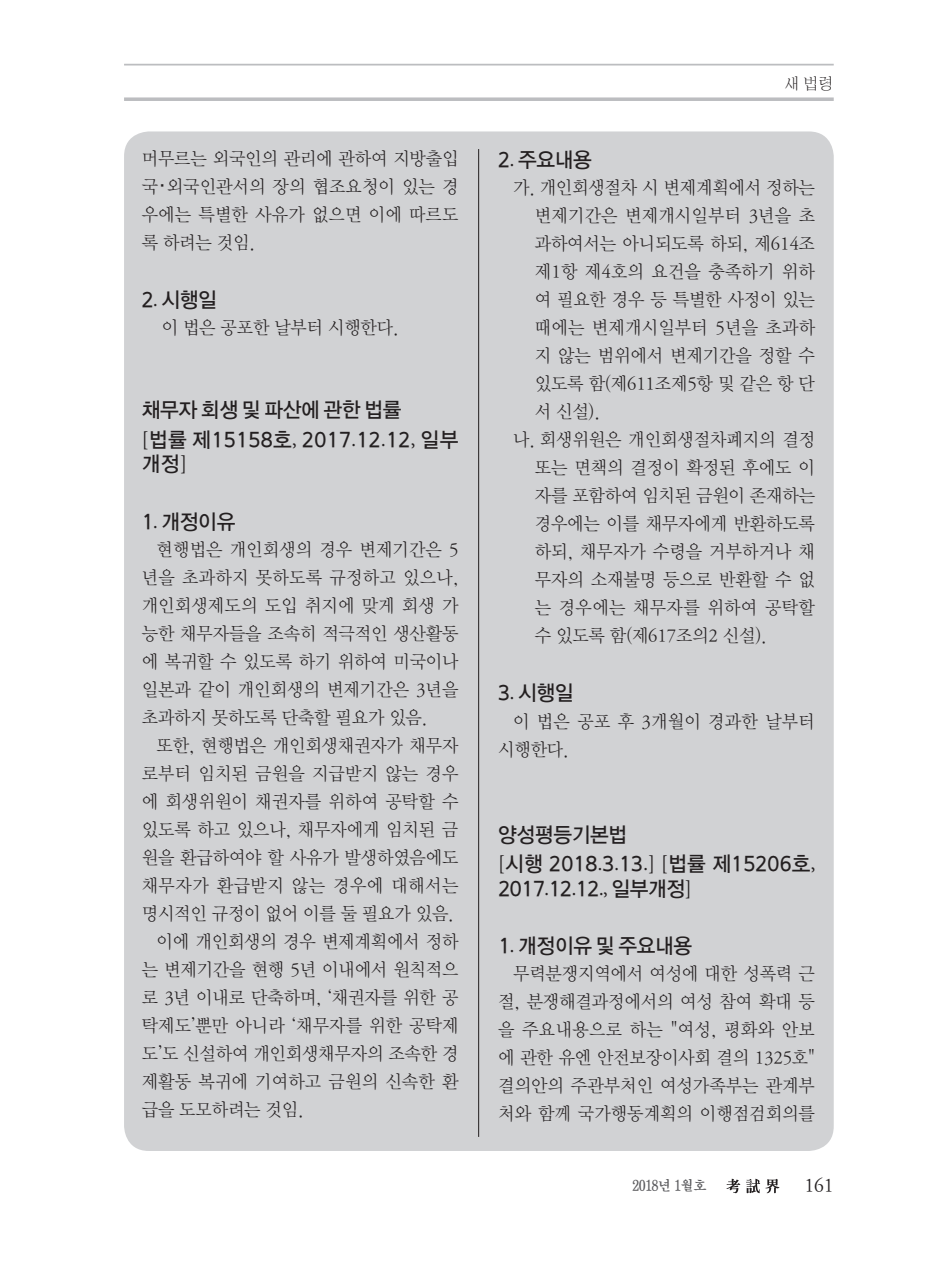
<style>
.page{position:relative;width:933px;height:1275px;background:#fff}
.page>*{position:absolute;margin:0;border:0;box-sizing:border-box;transform-origin:0 0}
.t1{font:21px "DX Ngo Std 30";letter-spacing:-.02em;color:#231f20;scale:.95 1}
.t2{font:21px/29.4px "DX Ngo Std 30";letter-spacing:.02em;color:#231f20;scale:.95 1}
.t3{font:21px/29.4px "DX Ngo Std 30";letter-spacing:.01em;color:#231f20;scale:.95 1}
.t4{font:19.25px "DX Nmu Std 30";color:#231f20;scale:.95 1}
.t5{font:18.38px/28px "DX Nmu Std 20";letter-spacing:-.005em;color:#231f20;text-align:justify;scale:.95 1}
.t6{font:18.38px "DX Nmu Std 20";letter-spacing:.03em;color:#231f20;scale:.95 1}
.t7{font:18.38px "DX Nmu Std 20";letter-spacing:.02em;color:#231f20;scale:.95 1}
.t8{font:15.75px "DX Shnm Std";color:#231f20;scale:.95 1}
.t9{font:14px "D Xmu Std 40";letter-spacing:-.05em;color:#5a5a5d;scale:.95 1}
.s1{font-family:"DX Mgo Std B"}
.s2{font-family:"Minion Pro"}
</style>
<div class="page">
<svg style="left:124px;top:97px;width:709px;height:4px;background:#c4c4c7"></svg>
<hr style="left:124px;top:64px;width:709px;height:2px;background:#bcbdc0">
<svg style="left:726px;top:1179px;width:14px;height:14px"></svg>
<svg style="left:746px;top:1179px;width:33px;height:14px"></svg>
<div style="left:124px;top:131px;width:709px;height:1020px;background:#d1d2d4;border-radius:25px"></div>
<hr style="left:478px;top:149px;width:1px;height:988px;background:#231f20">
<p class="t5" style="left:142px;top:145px;width:335px">머무르는 외국인의 관리에 관하여 지방출입 국<span class="s1">·</span>외국인관서의 장의 협조요청이 있는 경 우에는 특별한 사유가 없으면 이에 따르도 록 하려는 것임.</p>
<p class="t1" style="left:142px;top:289px;width:81px">2<span class="s2">.</span> 시행일</p>
<p class="t5" style="left:162px;top:314px;width:251px">이 법은 공포한 날부터 시행한다.</p>
<p class="t2" style="left:142px;top:396px;width:335px">채무자 회생 및 파산에 관한 법률<br><span class="s2">[</span>법률 제15158호<span class="s2">,</span> 2017<span class="s2">.</span>12<span class="s2">.</span>12<span class="s2">,</span> 일부</p>
<p class="t1" style="left:142px;top:453px;width:49px">개정<span class="s2">]</span></p>
<p class="t1" style="left:142px;top:511px;width:100px">1<span class="s2">.</span> 개정이유</p>
<p class="t5" style="left:142px;top:536px;width:335px;text-indent:15px">현행법은 개인회생의 경우 변제기간은 5 년을 초과하지 못하도록 규정하고 있으나, 개인회생제도의 도입 취지에 맞게 회생 가 능한 채무자들을 조속히 적극적인 생산활동 에 복귀할 수 있도록 하기 위하여 미국이나 일본과 같이 개인회생의 변제기간은 3년을 초과하지 못하도록 단축할 필요가 있음.</p>
<p class="t5" style="left:157px;top:732px;width:319px">또한, 현행법은 개인회생채권자가 채무자</p>
<p class="t5" style="left:142px;top:760px;width:335px">로부터 임치된 금원을 지급받지 않는 경우</p>
<p class="t5" style="left:142px;top:788px;width:335px">에 회생위원이 채권자를 위하여 공탁할 수</p>
<p class="t5" style="left:142px;top:816px;width:335px">있도록 하고 있으나, 채무자에게 임치된 금</p>
<p class="t5" style="left:142px;top:844px;width:335px">원을 환급하여야 할 사유가 발생하였음에도</p>
<p class="t6" style="left:142px;top:876px;width:335px">채무자가 환급받지 않는 경우에 대해서는</p>
<p class="t5" style="left:142px;top:900px;width:330px">명시적인 규정이 없어 이를 둘 필요가 있음.</p>
<p class="t5" style="left:157px;top:928px;width:319px">이에 개인회생의 경우 변제계획에서 정하</p>
<p class="t5" style="left:142px;top:956px;width:335px">는 변제기간을 현행 5년 이내에서 원칙적으</p>
<p class="t5" style="left:142px;top:984px;width:335px">로 3년 이내로 단축하며, ‘채권자를 위한 공</p>
<p class="t5" style="left:142px;top:1012px;width:335px">탁제도’뿐만 아니라 ‘채무자를 위한 공탁제</p>
<p class="t5" style="left:142px;top:1040px;width:335px">도’도 신설하여 개인회생채무자의 조속한 경</p>
<p class="t5" style="left:142px;top:1068px;width:335px">제활동 복귀에 기여하고 금원의 신속한 환</p>
<p class="t5" style="left:142px;top:1096px;width:172px">급을 도모하려는 것임.</p>
<p class="t8" style="left:784px;top:76px;width:53px">새 법령</p>
<p class="t1" style="left:498px;top:149px;width:100px">2<span class="s2">.</span> 주요내용</p>
<p class="t5" style="left:513px;top:174px;width:319px">가. 개인회생절차 시 변제계획에서 정하는</p>
<p class="t5" style="left:535px;top:202px;width:296px">변제기간은 변제개시일부터 3년을 초</p>
<p class="t5" style="left:535px;top:230px;width:296px">과하여서는 아니되도록 하되, 제614조</p>
<p class="t5" style="left:535px;top:258px;width:296px">제1항 제4호의 요건을 충족하기 위하</p>
<p class="t5" style="left:535px;top:286px;width:296px">여 필요한 경우 등 특별한 사정이 있는</p>
<p class="t5" style="left:535px;top:314px;width:296px">때에는 변제개시일부터 5년을 초과하</p>
<p class="t5" style="left:535px;top:342px;width:296px">지 않는 범위에서 변제기간을 정할 수</p>
<p class="t5" style="left:535px;top:370px;width:296px">있도록 함(제611조제5항 및 같은 항 단</p>
<p class="t5" style="left:535px;top:398px;width:70px">서 신설).</p>
<p class="t5" style="left:513px;top:426px;width:319px">나. 회생위원은 개인회생절차폐지의 결정</p>
<p class="t5" style="left:535px;top:454px;width:296px">또는 면책의 결정이 확정된 후에도 이</p>
<p class="t5" style="left:535px;top:482px;width:296px">자를 포함하여 임치된 금원이 존재하는</p>
<p class="t5" style="left:535px;top:510px;width:296px">경우에는 이를 채무자에게 반환하도록</p>
<p class="t5" style="left:535px;top:538px;width:296px">하되, 채무자가 수령을 거부하거나 채</p>
<p class="t5" style="left:535px;top:566px;width:296px">무자의 소재불명 등으로 반환할 수 없</p>
<p class="t7" style="left:535px;top:598px;width:296px">는 경우에는 채무자를 위하여 공탁할</p>
<p class="t5" style="left:535px;top:622px;width:246px">수 있도록 함(제617조의2 신설).</p>
<p class="t1" style="left:498px;top:682px;width:81px">3<span class="s2">.</span> 시행일</p>
<p class="t5" style="left:498px;top:707px;width:335px;text-indent:15px">이 법은 공포 후 3개월이 경과한 날부터 시행한다.</p>
<p class="t3" style="left:498px;top:821px;width:335px">양성평등기본법<br><span class="s2">[</span>시행 2018<span class="s2">.</span>3<span class="s2">.</span>13<span class="s2">.] [</span>법률 제15206호<span class="s2">,</span></p>
<p class="t1" style="left:498px;top:877px;width:205px">2017<span class="s2">.</span>12<span class="s2">.</span>12<span class="s2">.,</span> 일부개정<span class="s2">]</span></p>
<p class="t1" style="left:498px;top:935px;width:205px">1<span class="s2">.</span> 개정이유 및 주요내용</p>
<p class="t5" style="left:498px;top:960px;width:335px;text-indent:15px">무력분쟁지역에서 여성에 대한 성폭력 근 절, 분쟁해결과정에서의 여성 참여 확대 등 을 주요내용으로 하는 "여성, 평화와 안보 에 관한 유엔 안전보장이사회 결의 1325호" 결의안의 주관부처인 여성가족부는 관계부 처와 함께 국가행동계획의 이행점검회의를</p>
<p class="t9" style="left:632px;top:1179px;width:80px">2018년 1월호</p>
<p class="t4" style="left:804px;top:1176px;width:32px">161</p>
</div>
